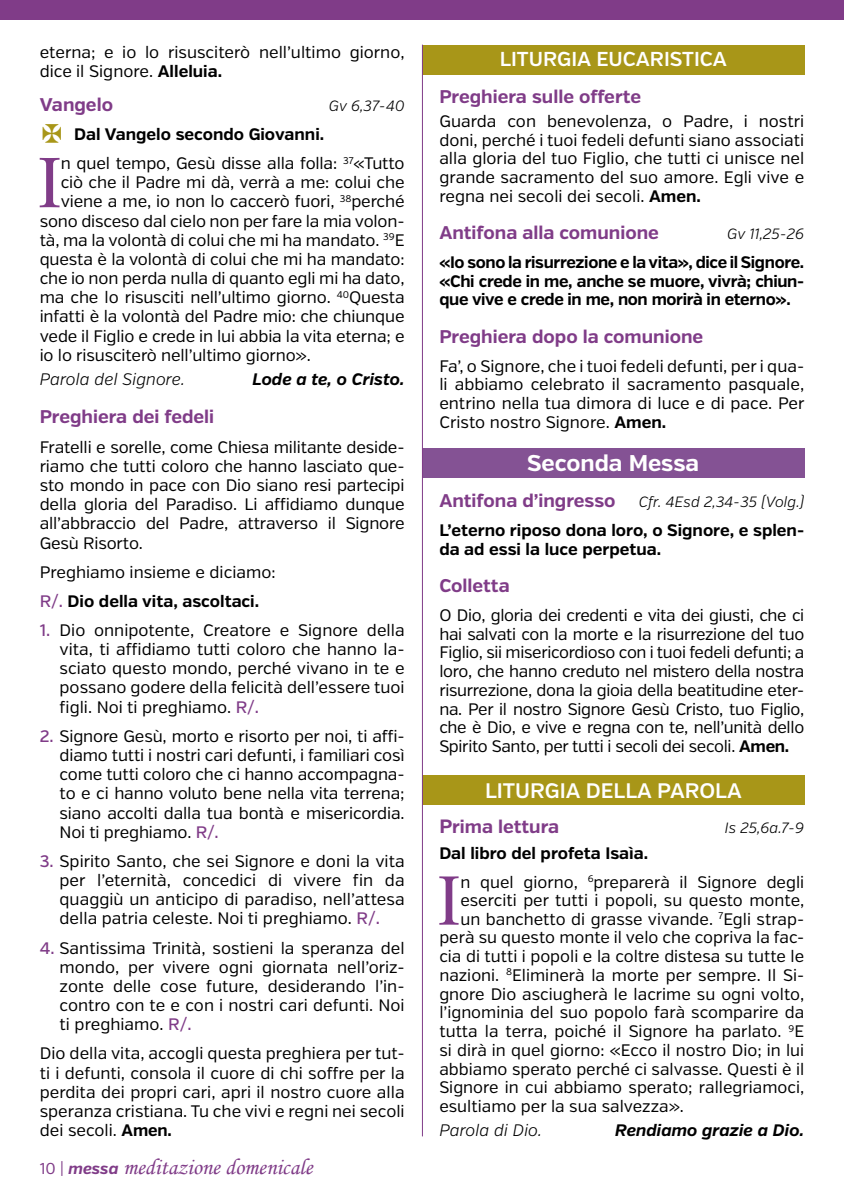
<style>
.page{position:relative;width:844px;height:1191px;background:#fff}
.page>*{position:absolute;margin:0;border:0;box-sizing:border-box;transform-origin:0 0}
.t1{font:70.7px "Sabon";color:#803c88}
.t2{font:69.3px "Sabon";color:#803c88}
.t3{font:22.75px "Monotype Corsiva";color:#803c88}
.t4{font:700 22.75px "Verb";color:#fff}
.t5{font:600 21px "Verb";color:#fff}
.t6{font:600 20.12px "Verb";color:#fff}
.t7{font:700 18.38px "Verb";color:#803c88}
.t8{font:16.62px/19.2px "Verb";color:#000;text-align:justify}
.t9{font:700 16.62px/18.7px "Verb";color:#000;text-align:justify}
.t10{font:italic 700 16.62px "Verb";color:#000}
.t11{font:italic 300 16.62px "Verb";color:#000}
.t12{font:italic 300 14.88px "Verb";color:#000}
.s1{font-weight:700}
.s2{font-weight:500;color:#803c88}
.s3{font-family:"Verb";font-size:15.75px}
.s4{font-family:"Verb";font-weight:700;font-style:italic;font-size:15.75px}
.s5{font-size:19.25px}
</style>
<div class="page">
<div style="left:422px;top:45px;width:382px;height:29px;background:#a89618"></div>
<div style="left:422px;top:448px;width:382px;height:29px;background:#845294"></div>
<div style="left:422px;top:774px;width:382px;height:30px;background:#a89618"></div>
<div style="left:0;top:0;width:843px;height:20px;background:#803c88"></div>
<hr style="left:422px;top:45px;width:1px;height:1091px;background:#803c88">
<p class="t8" style="left:40px;top:43px;width:366px">eterna; e io lo risusciterò nell’ultimo giorno, dice il Signore. <span class="s1">Alleluia.</span></p>
<p class="t7" style="left:40px;top:94px;width:75px">Vangelo</p>
<p class="t12" style="left:329px;top:97px;width:77px">Gv 6,37-40</p>
<p class="t9" style="left:74px;top:125px;width:251px">Dal Vangelo secondo Giovanni.</p>
<h1 class="t1" style="left:38px;top:140px;width:25px">I</h1>
<p class="t8" style="left:61px;top:154px;width:345px">n quel tempo, Gesù disse alla folla: <sup>37</sup>«Tutto</p>
<p class="t8" style="left:61px;top:173px;width:345px">ciò che il Padre mi dà, verrà a me: colui che</p>
<p class="t8" style="left:61px;top:192px;width:345px">viene a me, io non lo caccerò fuori, <sup>38</sup>perché</p>
<p class="t8" style="left:40px;top:211px;width:366px">sono disceso dal cielo non per fare la mia volon-</p>
<p class="t8" style="left:40px;top:230px;width:366px">tà, ma la volontà di colui che mi ha mandato. <sup>39</sup>E</p>
<p class="t8" style="left:40px;top:250px;width:366px">questa è la volontà di colui che mi ha mandato:</p>
<p class="t8" style="left:40px;top:269px;width:366px">che io non perda nulla di quanto egli mi ha dato,</p>
<p class="t8" style="left:40px;top:288px;width:366px">ma che lo risusciti nell’ultimo giorno. <sup>40</sup>Questa</p>
<p class="t8" style="left:40px;top:307px;width:366px">infatti è la volontà del Padre mio: che chiunque</p>
<p class="t8" style="left:40px;top:326px;width:366px">vede il Figlio e crede in lui abbia la vita eterna; e</p>
<p class="t8" style="left:40px;top:346px;width:272px">io lo risusciterò nell’ultimo giorno».</p>
<p class="t11" style="left:40px;top:369px;width:147px">Parola del Signore.</p>
<p class="t10" style="left:252px;top:369px;width:153px">Lode a te, o Cristo.</p>
<p class="t7" style="left:40px;top:406px;width:176px">Preghiera dei fedeli</p>
<p class="t8" style="left:40px;top:437px;width:366px">Fratelli e sorelle, come Chiesa militante deside&shy;riamo che tutti coloro che hanno lasciato que&shy;sto mondo in pace con Dio siano resi partecipi della gloria del Paradiso. Li affidiamo dunque all’abbraccio del Padre, attraverso il Signore Gesù Risorto.</p>
<p class="t8" style="left:40px;top:557px;width:237px;line-height:29.1px">Preghiamo insieme e diciamo:<br><span class="s2">R/.</span> <span class="s1">Dio della vita, ascoltaci.</span></p>
<p class="t8" style="left:60px;top:620px;width:346px;text-indent:-20px"><span class="s2">1.</span> Dio onnipotente, Creatore e Signore della vita, ti affidiamo tutti coloro che hanno la&shy;sciato questo mondo, perché vivano in te e possano godere della felicità dell’essere tuoi figli. Noi ti preghiamo. <span class="s2">R/.</span></p>
<p class="t8" style="left:60px;top:726px;width:346px;text-indent:-20px"><span class="s2">2.</span> Signore Gesù, morto e risorto per noi, ti affi&shy;diamo tutti i nostri cari defunti, i familiari così come tutti coloro che ci hanno accompagna&shy;to e ci hanno voluto bene nella vita terrena; siano accolti dalla tua bontà e misericordia.<br>Noi ti preghiamo. <span class="s2">R/.</span></p>
<p class="t8" style="left:60px;top:851px;width:346px;text-indent:-20px"><span class="s2">3.</span> Spirito Santo, che sei Signore e doni la vita per l’eternità, concedici di vivere fin da quaggiù un anticipo di paradiso, nell’attesa della patria celeste. Noi ti preghiamo. <span class="s2">R/.</span></p>
<p class="t8" style="left:60px;top:938px;width:346px;text-indent:-20px"><span class="s2">4.</span> Santissima Trinità, sostieni la speranza del mondo, per vivere ogni giornata nell’oriz&shy;zonte delle cose future, desiderando l’in&shy;contro con te e con i nostri cari defunti. Noi ti preghiamo. <span class="s2">R/.</span></p>
<p class="t8" style="left:40px;top:1044px;width:366px">Dio della vita, accogli questa preghiera per tut&shy;ti i defunti, consola il cuore di chi soffre per la perdita dei propri cari, apri il nostro cuore alla speranza cristiana. Tu che vivi e regni nei secoli dei secoli. <span class="s1">Amen.</span></p>
<h3 class="t3" style="left:40px;top:1153px;width:274px"><span class="s3">10 |</span> <span class="s4">messa</span> meditazione domenicale</h3>
<p class="t6" style="left:499px;top:47px;width:228px">LITURGIA EUCARISTICA</p>
<p class="t7" style="left:439px;top:85px;width:203px">Preghiera sulle offerte</p>
<p class="t8" style="left:439px;top:112px;width:366px;line-height:18.7px">Guarda con benevolenza, o Padre, i nostri doni, perché i tuoi fedeli defunti siano associati alla gloria del tuo Figlio, che tutti ci unisce nel grande sacramento del suo amore. Egli vive e regna nei secoli dei secoli. <span class="s1">Amen.</span></p>
<p class="t7" style="left:439px;top:222px;width:221px">Antifona alla comunione</p>
<p class="t12" style="left:727px;top:225px;width:78px">Gv 11,25-26</p>
<p class="t9" style="left:439px;top:253px;width:366px">«Io sono la risurrezione e la vita», dice il Signore. «Chi crede in me, anche se muore, vivrà; chiun&shy;que vive e crede in me, non morirà in eterno».</p>
<p class="t7" style="left:439px;top:325px;width:265px">Preghiera dopo la comunione</p>
<p class="t8" style="left:439px;top:357px;width:366px;line-height:18.7px">Fa’, o Signore, che i tuoi fedeli defunti, per i qua&shy;li abbiamo celebrato il sacramento pasquale, entrino nella tua dimora di luce e di pace. Per Cristo nostro Signore. <span class="s1">Amen.</span></p>
<h3 class="t4" style="left:527px;top:449px;width:174px">Seconda Messa</h3>
<p class="t7" style="left:439px;top:490px;width:178px">Antifona d’ingresso</p>
<p class="t12" style="left:638px;top:493px;width:167px">Cfr. 4Esd 2,34-35 (Volg.)</p>
<p class="t9" style="left:439px;top:521px;width:366px">L’eterno riposo dona loro, o Signore, e splen&shy;da ad essi la luce perpetua.</p>
<p class="t7" style="left:439px;top:574px;width:72px">Colletta</p>
<p class="t8" style="left:439px;top:606px;width:366px;line-height:18.7px">O Dio, gloria dei credenti e vita dei giusti, che ci hai salvati con la morte e la risurrezione del tuo Figlio, sii misericordioso con i tuoi fedeli defunti; a loro, che hanno creduto nel mistero della nostra risurrezione, dona la gioia della beatitudine eter&shy;na. Per il nostro Signore Gesù Cristo, tuo Figlio, che è Dio, e vive e regna con te, nell’unità dello Spirito Santo, per tutti i secoli dei secoli. <span class="s1">Amen.</span></p>
<p class="t5" style="left:485px;top:777px;width:258px">LITURGIA DELLA PAROLA</p>
<p class="t7" style="left:439px;top:815px;width:121px"><span class="s5">P</span>rima lettura</p>
<p class="t12" style="left:724px;top:819px;width:81px">Is 25,6a.7-9</p>
<p class="t9" style="left:439px;top:844px;width:210px">Dal libro del profeta Isaìa.</p>
<h2 class="t2" style="left:437px;top:859px;width:24px">I</h2>
<p class="t8" style="left:460px;top:872px;width:345px">n quel giorno, <sup>6</sup>preparerà il Signore degli</p>
<p class="t8" style="left:460px;top:891px;width:345px">eserciti per tutti i popoli, su questo monte,</p>
<p class="t8" style="left:460px;top:909px;width:345px">un banchetto di grasse vivande. <sup>7</sup>Egli strap-</p>
<p class="t8" style="left:439px;top:928px;width:366px">perà su questo monte il velo che copriva la fac-</p>
<p class="t8" style="left:439px;top:947px;width:366px">cia di tutti i popoli e la coltre distesa su tutte le</p>
<p class="t8" style="left:439px;top:965px;width:366px">nazioni. <sup>8</sup>Eliminerà la morte per sempre. Il Si-</p>
<p class="t8" style="left:439px;top:984px;width:366px">gnore Dio asciugherà le lacrime su ogni volto,</p>
<p class="t8" style="left:439px;top:1003px;width:366px">l’ignominia del suo popolo farà scomparire da</p>
<p class="t8" style="left:439px;top:1022px;width:366px">tutta la terra, poiché il Signore ha parlato. <sup>9</sup>E</p>
<p class="t8" style="left:439px;top:1040px;width:366px">si dirà in quel giorno: «Ecco il nostro Dio; in lui</p>
<p class="t8" style="left:439px;top:1059px;width:366px">abbiamo sperato perché ci salvasse. Questi è il</p>
<p class="t8" style="left:439px;top:1078px;width:366px">Signore in cui abbiamo sperato; rallegriamoci,</p>
<p class="t8" style="left:439px;top:1097px;width:246px">esultiamo per la sua salvezza».</p>
<p class="t11" style="left:439px;top:1120px;width:104px">Parola di Dio.</p>
<p class="t10" style="left:615px;top:1120px;width:190px">Rendiamo grazie a Dio.</p>
</div>
